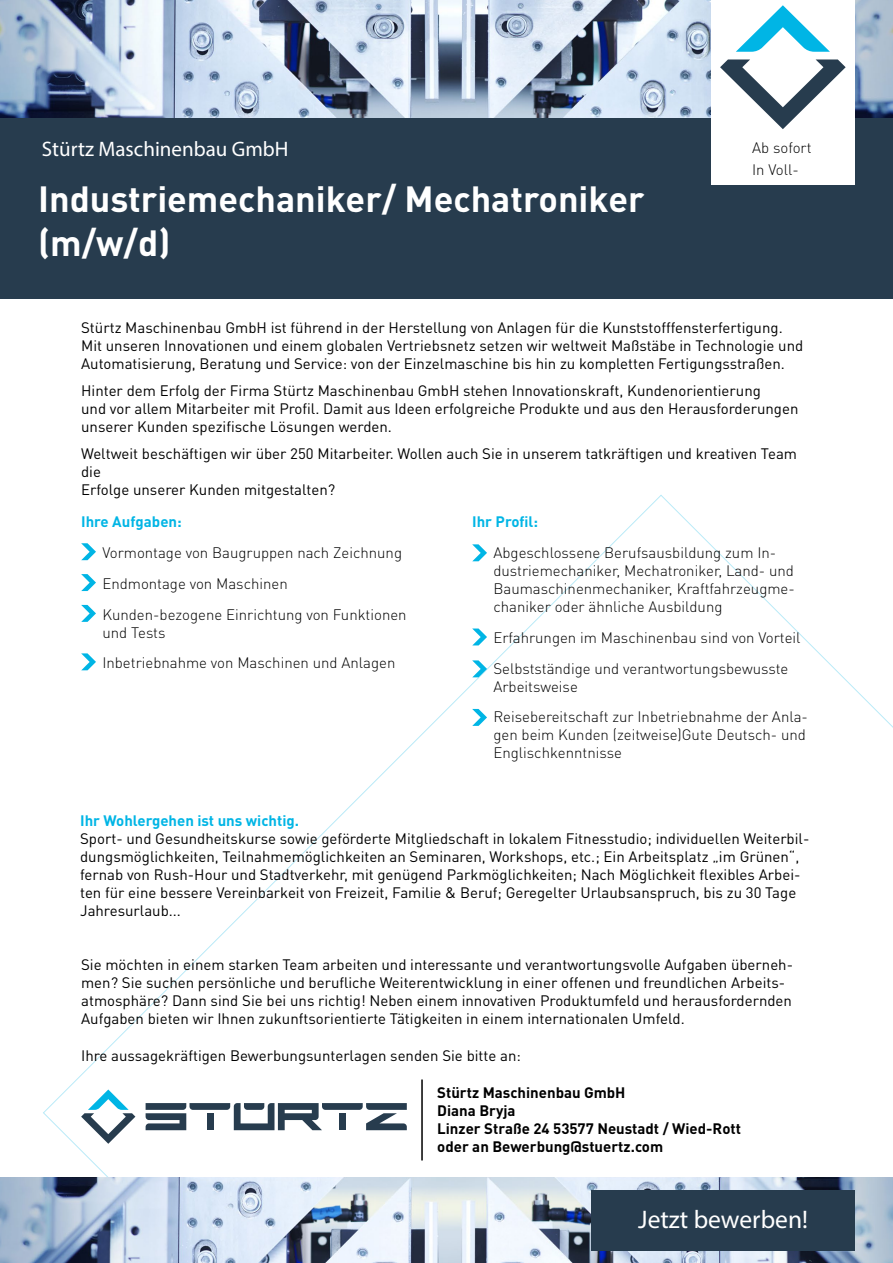
<style>
.page{position:relative;width:893px;height:1263px;background:#fff}
.page>*{position:absolute;margin:0;border:0;box-sizing:border-box;transform-origin:0 0}
.t1{font:700 36px/43.2px "DIN Pro";color:#fff}
.t2{font:25.5px "Myriad Pro";color:#fff}
.t3{font:21px "Myriad Pro";color:#fff}
.t4{font:15px/18px "DIN Pro";color:#000}
.t5{font:300 15px/30.8px "DIN Pro";color:#000}
.t6{font:700 15px/18px "DIN Pro";color:#000}
.t7{font:700 15px "DIN Pro";color:#00b5e5}
</style>
<div class="page">
<img style="left:0;top:0;width:893px;height:118px">
<div style="left:0;top:118px;width:893px;height:181px;background:#273c4e"></div>
<div style="left:711px;top:0;width:144px;height:184px;background:#fff"></div>
<svg style="left:81px;top:543px;width:15px;height:17px"></svg>
<svg style="left:472px;top:544px;width:15px;height:17px"></svg>
<svg style="left:472px;top:628px;width:15px;height:17px"></svg>
<hr style="left:421px;top:1079px;width:2px;height:81px;background:#000">
<svg style="left:146px;top:1103px;width:261px;height:27px"></svg>
<svg style="left:81px;top:1089px;width:54px;height:55px"></svg>
<img style="left:1px;top:1177px;width:891px;height:86px">
<div style="left:591px;top:1190px;width:264px;height:60px;background:#273c4e"></div>
<svg style="left:720px;top:59px;width:126px;height:70px"></svg>
<svg style="left:736px;top:5px;width:94px;height:47px"></svg>
<svg style="left:81px;top:605px;width:15px;height:17px"></svg>
<svg style="left:81px;top:653px;width:15px;height:17px"></svg>
<svg style="left:472px;top:660px;width:15px;height:17px"></svg>
<svg style="left:472px;top:709px;width:15px;height:17px"></svg>
<svg style="left:81px;top:574px;width:15px;height:17px"></svg>
<h3 class="t3" style="left:42px;top:136px;width:248px">Stürtz Maschinenbau GmbH</h3>
<h1 class="t1" style="left:38px;top:176px;width:608px">Industriemechaniker/ Mechatroniker (m/w/d)</h1>
<p class="t5" style="left:752px;top:135px;width:61px;line-height:22.2px">Ab sofort<br>In Voll-</p>
<p class="t4" style="left:81px;top:318px;width:724px">Stürtz Maschinenbau GmbH ist führend in der Herstellung von Anlagen für die Kunststofffensterfertigung.<br>Mit unseren Innovationen und einem globalen Vertriebsnetz setzen wir weltweit Maßstäbe in Technologie und<br>Automatisierung, Beratung und Service: von der Einzelmaschine bis hin zu kompletten Fertigungsstraßen.</p>
<p class="t4" style="left:81px;top:381px;width:719px">Hinter dem Erfolg der Firma Stürtz Maschinenbau GmbH stehen Innovationskraft, Kundenorientierung<br>und vor allem Mitarbeiter mit Profil. Damit aus Ideen erfolgreiche Produkte und aus den Herausforderungen unserer Kunden spezifische Lösungen werden.</p>
<p class="t4" style="left:81px;top:444px;width:717px">Weltweit beschäftigen wir über 250 Mitarbeiter. Wollen auch Sie in unserem tatkräftigen und kreativen Team die<br>Erfolge unserer Kunden mitgestalten?</p>
<p class="t7" style="left:81px;top:512px;width:102px">Ihre Aufgaben:</p>
<p class="t5" style="left:102px;top:537px;width:306px">Vormontage von Baugruppen nach Zeichnung<br>Endmontage von Maschinen<br>Kunden-bezogene Einrichtung von Funktionen</p>
<p class="t5" style="left:102px;top:616px;width:294px">und Tests<br>Inbetriebnahme von Maschinen und Anlagen</p>
<p class="t7" style="left:472px;top:512px;width:67px">Ihr Profil:</p>
<p class="t5" style="left:493px;top:543px;width:303px;line-height:18px">Abgeschlossene Berufsausbildung zum In&shy;dustriemechaniker, Mechatroniker, Land- und Baumaschinenmechaniker, Kraftfahrzeugme&shy;chaniker oder ähnliche Ausbildung</p>
<p class="t5" style="left:493px;top:621px;width:309px">Erfahrungen im Maschinenbau sind von Vorteil<br>Selbstständige und verantwortungsbewusste</p>
<p class="t5" style="left:493px;top:670px;width:316px">Arbeitsweise<br>Reisebereitschaft zur Inbetriebnahme der Anla-</p>
<p class="t5" style="left:493px;top:725px;width:314px;line-height:18px">gen beim Kunden (zeitweise)Gute Deutsch- und<br>Englischkenntnisse</p>
<p class="t7" style="left:80px;top:810px;width:220px">Ihr Wohlergehen ist uns wichtig.</p>
<p class="t4" style="left:80px;top:829px;width:731px">Sport- und Gesundheitskurse sowie geförderte Mitgliedschaft in lokalem Fitnesstudio; individuellen Weiterbil&shy;dungsmöglichkeiten, Teilnahmemöglichkeiten an Seminaren, Workshops, etc.; Ein Arbeitsplatz „im Grünen“, fernab von Rush-Hour und Stadtverkehr, mit genügend Parkmöglichkeiten; Nach Möglichkeit flexibles Arbei&shy;ten für eine bessere Vereinbarkeit von Freizeit, Familie &amp; Beruf; Geregelter Urlaubsanspruch, bis zu 30 Tage Jahresurlaub...</p>
<p class="t4" style="left:81px;top:955px;width:713px">Sie möchten in einem starken Team arbeiten und interessante und verantwortungsvolle Aufgaben überneh&shy;men? Sie suchen persönliche und berufliche Weiterentwicklung in einer offenen und freundlichen Arbeits&shy;atmosphäre? Dann sind Sie bei uns richtig! Neben einem innovativen Produktumfeld und herausfordernden Aufgaben bieten wir Ihnen zukunftsorientierte Tätigkeiten in einem internationalen Umfeld.</p>
<p class="t4" style="left:81px;top:1046px;width:441px">Ihre aussagekräftigen Bewerbungsunterlagen senden Sie bitte an:</p>
<p class="t6" style="left:437px;top:1083px;width:305px">Stürtz Maschinenbau GmbH<br>Diana Bryja<br>Linzer Straße 24 53577 Neustadt / Wied-Rott oder an Bewerbung@stuertz.com</p>
<h2 class="t2" style="left:638px;top:1203px;width:171px">Jetzt bewerben!</h2>
</div>
